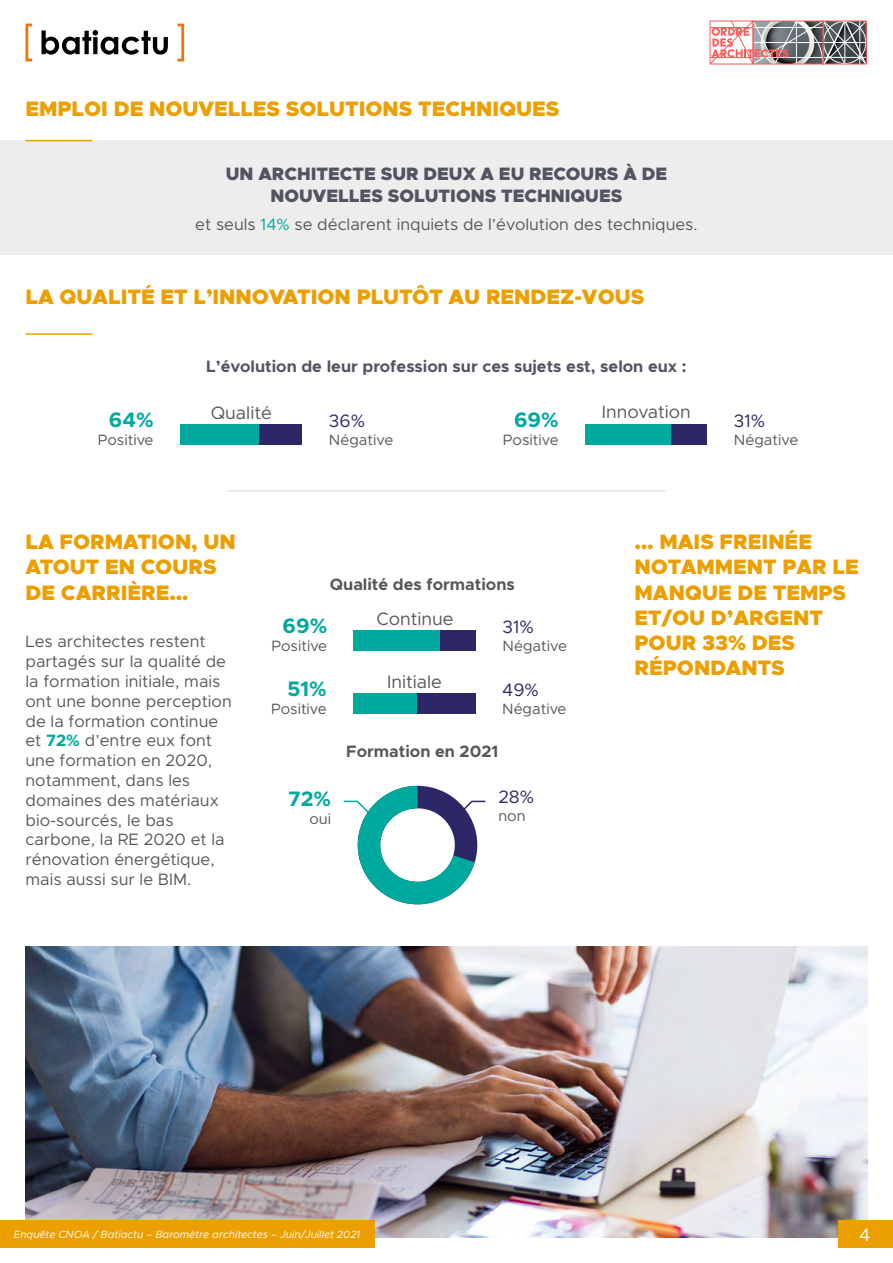
<style>
.page{position:relative;width:893px;height:1263px;background:#fff}
.page>*{position:absolute;margin:0;border:0;box-sizing:border-box;transform-origin:0 0}
.t1{font:900 21px/25.2px "Metropolis";color:#ec9f00}
.t2{font:700 21px "Metropolis";color:#00a99e}
.t3{font:900 18px/21.6px "Metropolis";color:#525461;text-align:center}
.t4{font:18px "Metropolis";color:#575756}
.t5{font:18px "Metropolis";color:#2c2867}
.t6{font:18px "Metropolis";color:#fff}
.t7{font:16.5px/19.8px "Metropolis";color:#575756}
.t8{font:700 16.5px "Metropolis";color:#525461}
.t9{font:700 16.5px "Metropolis";color:#575756}
.t10{font:15px "Metropolis";color:#575756}
.t11{font:italic 10.5px "Metropolis";color:#fff}
.s1{color:#00a99e}
.s2{font-weight:700;color:#00a99e}
</style>
<div class="page">
<div style="left:0;top:140px;width:893px;height:115px;background:#ededed"></div>
<div style="left:180px;top:424px;width:79px;height:21px;background:#00a99e"></div>
<div style="left:259px;top:424px;width:43px;height:21px;background:#2c2867"></div>
<div style="left:585px;top:424px;width:86px;height:21px;background:#00a99e"></div>
<div style="left:671px;top:424px;width:36px;height:21px;background:#2c2867"></div>
<div style="left:354px;top:630px;width:86px;height:21px;background:#00a99e"></div>
<div style="left:440px;top:630px;width:36px;height:21px;background:#2c2867"></div>
<div style="left:353px;top:693px;width:64px;height:21px;background:#00a99e"></div>
<div style="left:417px;top:693px;width:59px;height:21px;background:#2c2867"></div>
<hr style="left:26px;top:140px;width:66px;height:1px;background:#ec9f00">
<img style="left:26px;top:947px;width:841px;height:290px">
<svg style="left:343px;top:785px;width:143px;height:120px"></svg>
<hr style="left:26px;top:333px;width:66px;height:2px;background:#ec9f00">
<hr style="left:227px;top:490px;width:438px;height:2px;background:#e3e3e3">
<div style="left:838px;top:1220px;width:55px;height:28px;background:#ec9f00"></div>
<div style="left:0;top:1220px;width:374px;height:28px;background:#ec9f00"></div>
<svg style="left:41px;top:30px;width:127px;height:25px"></svg>
<svg style="left:177px;top:24px;width:7px;height:37px"></svg>
<svg style="left:26px;top:24px;width:6px;height:37px"></svg>
<svg style="left:709px;top:20px;width:158px;height:45px"></svg>
<p class="t1" style="left:26px;top:96px;width:535px">EMPLOI DE NOUVELLES SOLUTIONS TECHNIQUES</p>
<p class="t3" style="left:226px;top:163px;width:443px">UN ARCHITECTE SUR DEUX A EU RECOURS À DE<br>NOUVELLES SOLUTIONS TECHNIQUES</p>
<p class="t7" style="left:195px;top:214px;width:504px">et seuls <span class="s1">14%</span> se déclarent inquiets de l’évolution des techniques.</p>
<p class="t1" style="left:26px;top:285px;width:620px">LA QUALITÉ ET L’INNOVATION PLUTÔT AU RENDEZ-VOUS</p>
<p class="t2" style="left:109px;top:406px;width:46px">64%</p>
<p class="t10" style="left:98px;top:430px;width:57px">Positive</p>
<p class="t8" style="left:206px;top:356px;width:482px">L’évolution de leur profession sur ces sujets est, selon eux :</p>
<p class="t4" style="left:211px;top:401px;width:63px">Qualité</p>
<p class="t5" style="left:329px;top:410px;width:38px">36%</p>
<p class="t10" style="left:329px;top:430px;width:66px">Négative</p>
<p class="t2" style="left:514px;top:406px;width:46px">69%</p>
<p class="t10" style="left:503px;top:430px;width:57px">Positive</p>
<p class="t4" style="left:602px;top:401px;width:91px">Innovation</p>
<p class="t5" style="left:734px;top:409px;width:33px">31%</p>
<p class="t10" style="left:734px;top:430px;width:66px">Négative</p>
<p class="t1" style="left:26px;top:529px;width:212px">LA FORMATION, UN<br>ATOUT EN COURS<br>DE CARRIÈRE…</p>
<p class="t7" style="left:26px;top:632px;width:208px">Les architectes restent partagés sur la qualité de la formation initiale, mais ont une bonne perception de la formation continue et <span class="s2">72%</span> d’entre eux font une formation en 2020, notamment, dans les domaines des matériaux bio-sourcés, le bas carbone, la RE 2020 et la rénovation énergétique, mais aussi sur le BIM.</p>
<p class="t9" style="left:330px;top:574px;width:186px">Qualité des formations</p>
<p class="t2" style="left:283px;top:612px;width:46px">69%</p>
<p class="t10" style="left:272px;top:636px;width:57px">Positive</p>
<p class="t4" style="left:376px;top:607px;width:78px">Continue</p>
<p class="t5" style="left:503px;top:616px;width:33px">31%</p>
<p class="t10" style="left:503px;top:636px;width:66px">Négative</p>
<p class="t2" style="left:288px;top:676px;width:41px">51%</p>
<p class="t10" style="left:271px;top:700px;width:57px">Positive</p>
<p class="t4" style="left:387px;top:671px;width:56px">Initiale</p>
<p class="t5" style="left:502px;top:679px;width:38px">49%</p>
<p class="t10" style="left:502px;top:700px;width:66px">Négative</p>
<p class="t9" style="left:346px;top:741px;width:153px">Formation en 2021</p>
<p class="t2" style="left:288px;top:785px;width:45px">72%</p>
<p class="t10" style="left:309px;top:809px;width:23px">oui</p>
<p class="t5" style="left:498px;top:786px;width:37px">28%</p>
<p class="t10" style="left:498px;top:807px;width:29px">non</p>
<p class="t1" style="left:634px;top:529px;width:226px">… MAIS FREINÉE<br>NOTAMMENT PAR LE<br>MANQUE DE TEMPS<br>ET/OU D’ARGENT<br>POUR 33% DES<br>RÉPONDANTS</p>
<p class="t11" style="left:14px;top:1228px;width:348px">Enquête CNOA / Batiactu – Baromètre architectes – Juin/Juillet 2021</p>
<p class="t6" style="left:859px;top:1224px;width:13px">4</p>
</div>
